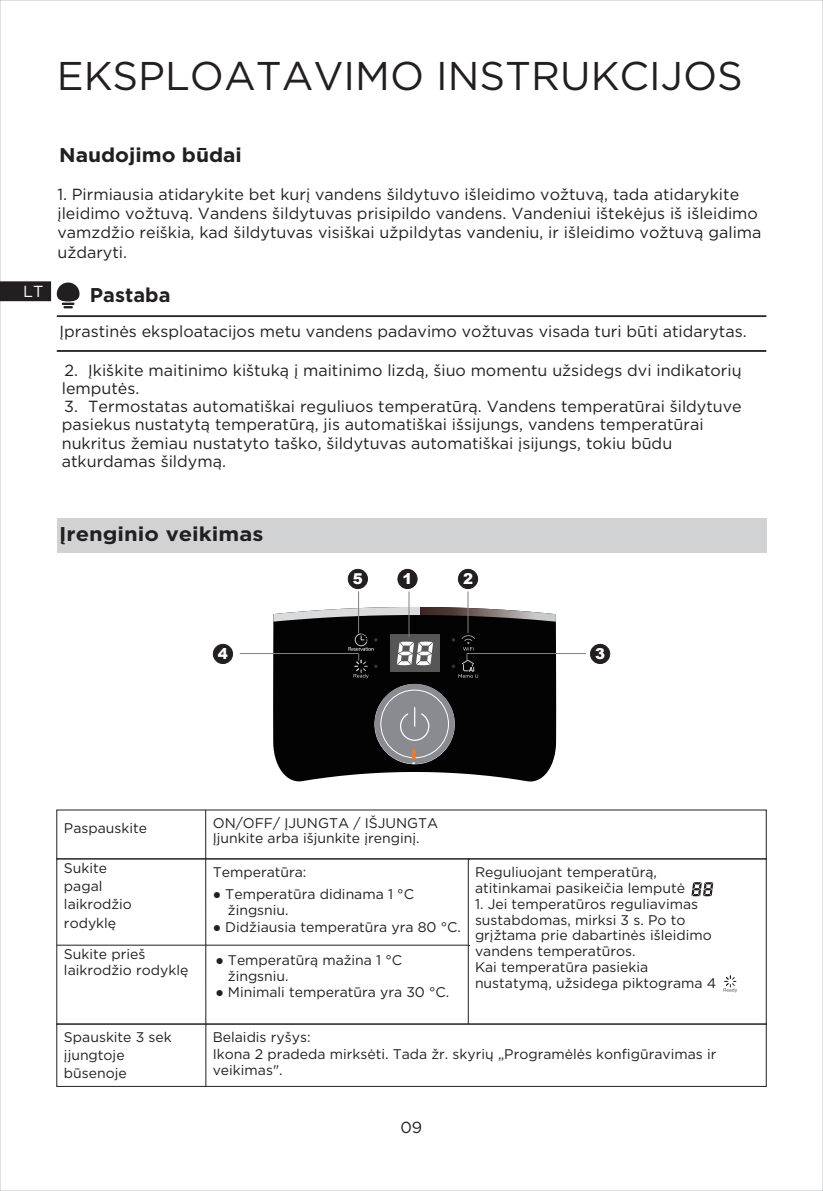
<style>
.page{position:relative;width:823px;height:1191px;background:#fff}
.page>*{position:absolute;margin:0;border:0;box-sizing:border-box;transform-origin:0 0}
.t1{font:40px "Gotham";color:#231f20}
.t2{font:700 20px "Gotham";color:#221f21;scale:1.1 1}
.t3{font:700 20px "Gotham";color:#221f21;scale:1.05 1}
.t4{font:700 20px "Gotham";color:#221f21}
.t5{font:16px/19.2px "Gotham";color:#221f21}
.t6{font:16px "Gotham";color:#231f20}
.t7{font:16px "Gotham";color:#fff}
.t8{font:900 15px "Arial";color:#fff}
.t9{font:14px/15.8px "Gotham";color:#221f21}
.t10{font:14px/18.2px "Gotham";color:#231f20}
.s1{color:#221f21}
.s2{font-family:"Arial"}
</style>
<div class="page">
<div style="left:57px;top:518px;width:708px;height:34px;background:#d1d2d4"></div>
<svg style="left:57px;top:282px;width:22px;height:26px"></svg>
<hr style="left:57px;top:316px;width:708px;height:1px;background:#231f20">
<hr style="left:57px;top:351px;width:708px;height:1px;background:#231f20">
<svg style="left:273px;top:614px;width:283px;height:167px;background:#131313"></svg>
<svg style="left:273px;top:607px;width:282px;height:14px;background:#8b8888"></svg>
<div style="left:348px;top:569px;width:19px;height:19px;background:#231f20;border-radius:50%"></div>
<div style="left:348px;top:569px;width:19px;height:20px;border:1px solid #231f20;border-radius:50%"></div>
<div style="left:397px;top:569px;width:20px;height:19px;background:#231f20;border-radius:50%"></div>
<div style="left:397px;top:569px;width:20px;height:20px;border:1px solid #231f20;border-radius:50%"></div>
<div style="left:213px;top:644px;width:19px;height:19px;background:#231f20;border-radius:50%"></div>
<div style="left:213px;top:644px;width:20px;height:20px;border:1px solid #231f20;border-radius:50%"></div>
<div style="left:590px;top:644px;width:19px;height:19px;background:#231f20;border-radius:50%"></div>
<div style="left:590px;top:644px;width:19px;height:20px;border:1px solid #231f20;border-radius:50%"></div>
<div style="left:458px;top:569px;width:19px;height:19px;background:#231f20;border-radius:50%"></div>
<div style="left:458px;top:569px;width:19px;height:20px;border:1px solid #231f20;border-radius:50%"></div>
<hr style="left:358px;top:591px;width:1px;height:42px;background:#8b7f80">
<hr style="left:408px;top:591px;width:1px;height:46px;background:#8b7f80">
<hr style="left:467px;top:591px;width:1px;height:42px;background:#8b7f80">
<hr style="left:239px;top:653px;width:119px;height:1px;background:#8b7f80">
<svg style="left:348px;top:633px;width:130px;height:131px;background:#3e3e3f"></svg>
<hr style="left:466px;top:653px;width:119px;height:1px;background:#8b7f80">
<hr style="left:205px;top:810px;width:1px;height:276px;background:#231f20">
<hr style="left:57px;top:944px;width:411px;height:1px;background:#231f20">
<hr style="left:467px;top:859px;width:1px;height:165px;background:#231f20">
<div style="left:56px;top:858px;width:710px;height:166px;border:1px solid #231f20"></div>
<div style="left:56px;top:1023px;width:710px;height:63px;border:1px solid #231f20"></div>
<svg style="left:691px;top:882px;width:21px;height:14px"></svg>
<svg style="left:723px;top:976px;width:13px;height:16px"></svg>
<hr style="left:57px;top:315px;width:708px;height:1px;background:#221f21">
<hr style="left:57px;top:350px;width:708px;height:1px;background:#221f21">
<svg style="left:0;top:281px;width:51px;height:20px"></svg>
<h1 class="t1" style="left:57px;top:50px;width:687px">EKSPLOATAVIMO INSTRUKCIJOS</h1>
<p class="t7" style="left:23px;top:281px;width:22px">LT</p>
<p class="t3" style="left:59px;top:141px;width:175px">Naudojimo būdai</p>
<p class="t5" style="left:57px;top:184px;width:705px">1. Pirmiausia atidarykite bet kurį vandens šildytuvo išleidimo vožtuvą, tada atidarykite įleidimo vožtuvą. Vandens šildytuvas prisipildo vandens. Vandeniui ištekėjus iš išleidimo vamzdžio reiškia, kad šildytuvas visiškai užpildytas vandeniu, ir išleidimo vožtuvą galima uždaryti.</p>
<p class="t4" style="left:90px;top:282px;width:82px">Pastaba</p>
<p class="t5" style="left:59px;top:321px;width:688px">Įprastinės eksploatacijos metu vandens padavimo vožtuvas visada turi būti atidarytas.</p>
<p class="t5" style="left:62px;top:361px;width:680px;line-height:18px">2. Įkiškite maitinimo kištuką į maitinimo lizdą, šiuo momentu užsidegs dvi indikatorių lemputės.</p>
<p class="t5" style="left:62px;top:397px;width:681px;line-height:18.2px">3. Termostatas automatiškai reguliuos temperatūrą. Vandens temperatūrai šildytuve pasiekus nustatytą temperatūrą, jis automatiškai išsijungs, vandens temperatūrai nukritus žemiau nustatyto taško, šildytuvas automatiškai įsijungs, tokiu būdu atkurdamas šildymą.</p>
<p class="t2" style="left:59px;top:521px;width:187px">Įrenginio veikimas</p>
<p class="t8" style="left:352px;top:568px;width:11px">5</p>
<p class="t8" style="left:402px;top:568px;width:11px">1</p>
<p class="t8" style="left:462px;top:568px;width:11px">2</p>
<p class="t8" style="left:218px;top:643px;width:11px">4</p>
<p class="t8" style="left:594px;top:643px;width:11px">3</p>
<p class="t10" style="left:64px;top:819px;width:85px">Paspauskite</p>
<p class="t10" style="left:213px;top:815px;width:227px;line-height:14.8px"><span class="s1">ON/OFF/</span> ĮJUNGTA / IŠJUNGTA<br>Įjunkite arba išjunkite įrenginį<span class="s1">.</span></p>
<p class="t10" style="left:64px;top:858px;width:69px">Sukite pagal laikrodžio rodyklę</p>
<p class="t9" style="left:213px;top:863px;width:95px">Temperatūra:</p>
<p class="t9" style="left:474px;top:863px;width:211px">Reguliuojant temperatūrą, atitinkamai pasikeičia lemputė</p>
<p class="t9" style="left:474px;top:895px;width:242px">1. Jei temperatūros reguliavimas sustabdomas, mirksi 3 s. Po to grįžtama prie dabartinės išleidimo vandens temperatūros.<br>Kai temperatūra pasiekia nustatymą, užsidega piktograma 4</p>
<p class="t9" style="left:228px;top:885px;width:187px;line-height:16.8px;text-indent:-15px"><span class="s2">●</span> Temperatūra didinama 1 °C žingsniu.</p>
<p class="t9" style="left:213px;top:919px;width:249px"><span class="s2">●</span> Didžiausia temperatūra yra 80 °C.</p>
<p class="t10" style="left:64px;top:946px;width:126px;line-height:15.8px">Sukite prieš laikrodžio rodyklę</p>
<p class="t9" style="left:228px;top:952px;width:176px;text-indent:-12px"><span class="s2">●</span> Temperatūrą mažina 1 °C žingsniu.</p>
<p class="t9" style="left:215px;top:983px;width:235px"><span class="s2">●</span> Minimali temperatūra yra 30 °C.</p>
<p class="t10" style="left:64px;top:1027px;width:109px">Spauskite 3 sek įjungtoje būsenoje</p>
<p class="t9" style="left:213px;top:1028px;width:505px;line-height:16.8px">Belaidis ryšys:<br>Ikona 2 pradeda mirksėti. Tada žr. skyrių „Programėlės konfigūravimas ir veikimas".</p>
<p class="t6" style="left:400px;top:1117px;width:23px">09</p>
</div>
